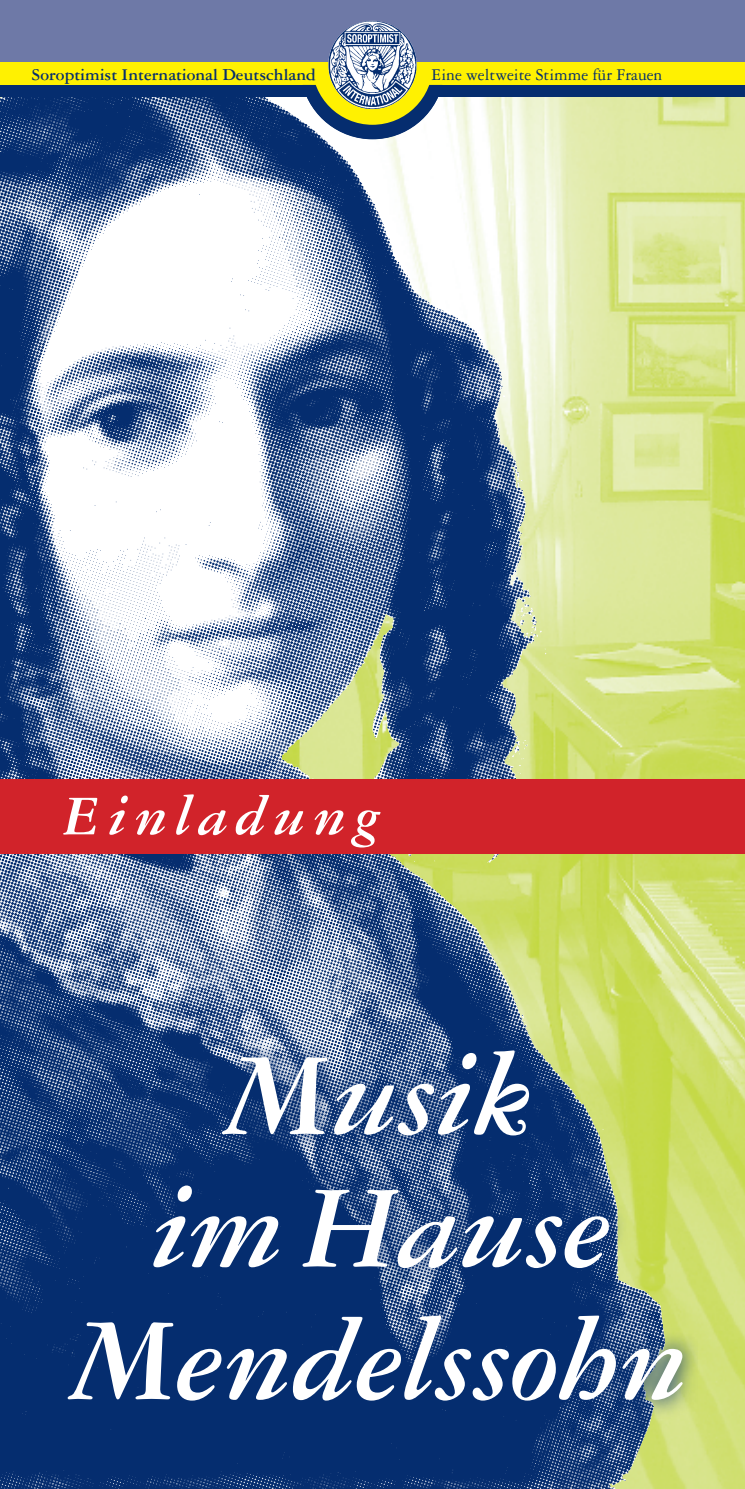
<style>
.page{position:relative;width:745px;height:1489px;background:#fff}
.page>*{position:absolute;margin:0;border:0;box-sizing:border-box;transform-origin:0 0}
.t1{font:italic 700 125px/132.5px "Garamond Three";letter-spacing:-.02em;color:#fff;text-align:center}
.t2{font:60px "Garamond Three Bold Italic Os F";letter-spacing:.115em;color:#fff}
.t3{font:700 17.5px "Garamond Three";color:#052d6f}
.t4{font:17.5px "Garamond Three";color:#052d6f}
</style>
<div class="page">
<img style="left:664px;top:97px;width:80px;height:1391px">
<img style="left:0;top:97px;width:653px;height:1391px">
<div style="left:0;top:779px;width:744px;height:74px;background:#d1232a"></div>
<svg style="left:48px;top:1030px;width:649px;height:388px;background:#2e5077"></svg>
<div style="left:0;top:78px;width:744px;height:19px;background:#052d6f"></div>
<div style="left:0;top:0;width:744px;height:68px;background:#6e79a7"></div>
<div style="left:0;top:63px;width:744px;height:22px;background:#fff101"></div>
<svg style="left:302px;top:64px;width:140px;height:75px"></svg>
<img style="left:328px;top:21px;width:88px;height:88px">
<p class="t3" style="left:32px;top:65px;width:285px">Soroptimist International Deutschland</p>
<p class="t4" style="left:431px;top:65px;width:232px">Eine weltweite Stimme für Frauen</p>
<h2 class="t2" style="left:63px;top:783px;width:318px">Einladung</h2>
<h1 class="t1" style="left:72px;top:1029px;width:617px">Musik<br>im Hause<br>Mendelssohn</h1>
</div>
